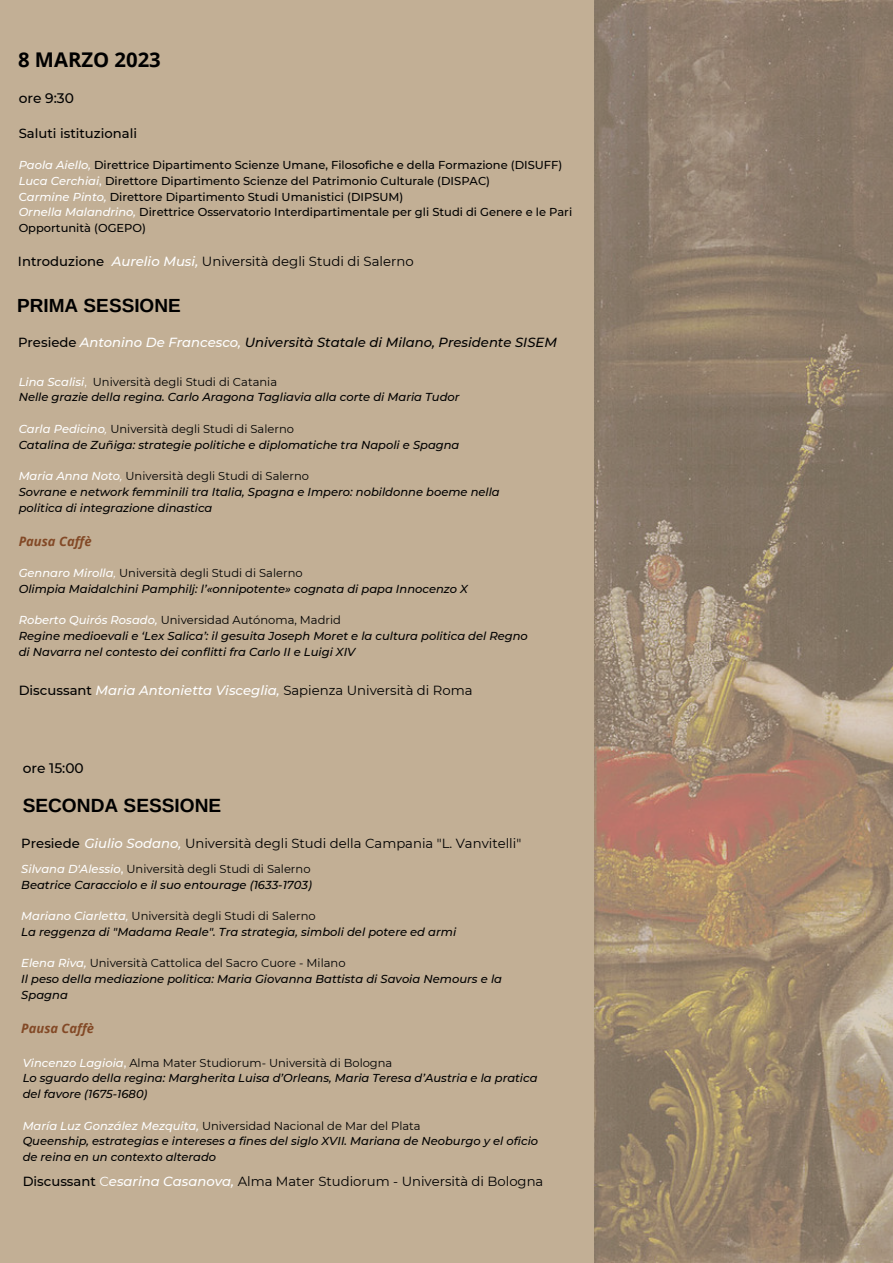
<style>
.page{position:relative;width:893px;height:1263px;background:#c2af95}
.page>*{position:absolute;margin:0;border:0;box-sizing:border-box;transform-origin:0 0}
.t1{font:700 20.25px "Open Sans";color:#000}
.t2{font:700 19.12px "Arimo";color:#000}
.t3{font:700 18.98px "Arimo";color:#000}
.t4{font:500 13.8px "Montserrat";color:#000}
.t5{font:13.27px "Montserrat";color:#000}
.t6{font:13.2px "Montserrat";color:#000}
.t7{font:italic 500 13.2px "Montserrat";color:#000}
.t8{font:italic 500 13.2px "Montserrat";color:#fff}
.t9{font:500 13.2px "Montserrat";color:#000}
.t10{font:italic 700 12.98px "Open Sans";color:#834926}
.t11{font:italic 500 11.55px/15.8px "Montserrat";color:#000}
.t12{font:italic 500 11.48px/15.8px "Montserrat";color:#000}
.t13{font:500 11.48px/15.8px "Montserrat";color:#000}
.s1{font-style:italic;color:#fff}
.s2{color:#fff}
.s3{font-weight:500;font-style:italic;color:#fff}
.s4{font-style:normal}
.s5{font-weight:400;font-style:normal;color:#fff}
.s6{font-weight:400;font-style:normal}
.s7{font-weight:400;color:#fff}
.s8{font-style:normal;color:#000}
.s9{font-weight:400;font-style:normal;color:#000}
.s10{font-weight:500}
.s11{font-style:normal;color:#fff}
</style>
<div class="page">
<img style="left:594px;top:0;width:299px;height:1263px">
<h1 class="t1" style="left:18px;top:45px;width:144px">8 MARZO 2023</h1>
<p class="t4" style="left:19px;top:90px;width:57px">ore 9:30</p>
<p class="t9" style="left:19px;top:125px;width:120px">Saluti istituzionali</p>
<p class="t13" style="left:19px;top:157px;width:555px"><span class="s1">Paola Aiello,</span> Direttrice Dipartimento Scienze Umane, Filosofiche e della Formazione (DISUFF)<br><span class="s1">Luca Cerchiai</span><span class="s2">,</span> Direttore Dipartimento Scienze del Patrimonio Culturale (DISPAC)<br><span class="s2">C</span><span class="s1">armine Pinto,</span> Direttore Dipartimento Studi Umanistici (DIPSUM)<br><span class="s1">Ornella Malandrino,</span> Direttrice Osservatorio Interdipartimentale per gli Studi di Genere e le Pari Opportunità (OGEPO)</p>
<p class="t5" style="left:112px;top:253px;width:303px"><span class="s3">Aurelio Musi,</span> Università degli Studi di Salerno</p>
<h3 class="t3" style="left:17px;top:295px;width:165px">PRIMA SESSIONE</h3>
<p class="t7" style="left:18px;top:334px;width:540px"><span class="s4">Presiede</span> <span class="s2">Antonino De Francesco,</span> Università Statale di Milano, Presidente SISEM</p>
<p class="t12" style="left:19px;top:374px;width:442px"><span class="s2">Lina Scalisi</span><span class="s5">,</span> <span class="s6">Università degli Studi di Catania<br></span>Nelle grazie della regina. Carlo Aragona Tagliavia alla corte di Maria Tudor</p>
<p class="t12" style="left:19px;top:421px;width:442px"><span class="s2">Carla Pedicino</span><span class="s7">,</span> <span class="s6">Università degli Studi di Salerno<br></span>Catalina de Zuñiga: strategie politiche e diplomatiche tra Napoli e Spagna</p>
<p class="t12" style="left:19px;top:468px;width:482px"><span class="s2">Maria Anna Noto</span><span class="s7">,</span> <span class="s6">Università degli Studi di Salerno<br></span>Sovrane e network femminili tra Italia, Spagna e Impero: nobildonne boeme nella politica di integrazione dinastica</p>
<p class="t10" style="left:19px;top:532px;width:74px">Pausa Caffè</p>
<p class="t12" style="left:19px;top:565px;width:451px"><span class="s2">Gennaro Mirolla</span><span class="s7">,</span> <span class="s6">Università degli Studi di Salerno<br></span>Olimpia Maidalchini Pamphilj: l’«onnipotente» cognata di papa Innocenzo X</p>
<p class="t12" style="left:19px;top:612px;width:511px"><span class="s2">Roberto Quirós Rosado,</span> <span class="s6">Universidad Autónoma, Madrid<br></span>Regine medioevali e ‘Lex Salica’: il gesuita Joseph Moret e la cultura politica del Regno di Navarra nel contesto dei conflitti fra Carlo II e Luigi XIV</p>
<p class="t8" style="left:19px;top:682px;width:455px"><span class="s8">Discussant</span> Maria Antonietta Visceglia, <span class="s9">Sapienza Università di Roma</span></p>
<p class="t9" style="left:18px;top:253px;width:88px">Introduzione</p>
<p class="t4" style="left:23px;top:759px;width:63px">ore 15:00</p>
<h2 class="t2" style="left:23px;top:794px;width:200px">SECONDA SESSIONE</h2>
<p class="t6" style="left:21px;top:835px;width:501px"><span class="s10">Presiede</span> <span class="s3">Giulio Sodano,</span> Università degli Studi della Campania "L. Vanvitelli"</p>
<p class="t11" style="left:21px;top:861px;width:292px"><span class="s2">Silvana D'Alessio</span><span class="s11">,</span> <span class="s6">Università degli Studi di Salerno<br></span>Beatrice Caracciolo e il suo entourage (1633-1703)</p>
<p class="t11" style="left:21px;top:908px;width:436px"><span class="s2">Mariano Ciarletta</span><span class="s7">,</span> <span class="s6">Università degli Studi di Salerno<br></span>La reggenza di "Madama Reale". Tra strategia, simboli del potere ed armi</p>
<p class="t11" style="left:21px;top:955px;width:482px"><span class="s2">Elena Riva,</span> <span class="s6">Università Cattolica del Sacro Cuore - Milano<br></span>Il peso della mediazione politica: Maria Giovanna Battista di Savoia Nemours e la<br>Spagna</p>
<p class="t10" style="left:21px;top:1019px;width:74px">Pausa Caffè</p>
<p class="t12" style="left:23px;top:1054px;width:516px"><span class="s2">Vincenzo Lagioia</span><span class="s11">,</span> <span class="s6">Alma Mater Studiorum- Università di Bologna<br></span>Lo sguardo della regina: Margherita Luisa d’Orleans, Maria Teresa d’Austria e la pratica del favore (1675-1680)</p>
<p class="t12" style="left:23px;top:1117px;width:517px"><span class="s2">María Luz González Mezquita,</span> <span class="s6">Universidad Nacional de Mar del Plata<br></span>Queenship, estrategias e intereses a fines del siglo XVII. Mariana de Neoburgo y el oficio de reina en un contexto alterado</p>
<p class="t6" style="left:23px;top:1173px;width:522px"><span class="s10">Discussant</span> <span class="s2">C</span><span class="s3">esarina Casanova,</span> Alma Mater Studiorum - Università di Bologna</p>
</div>
